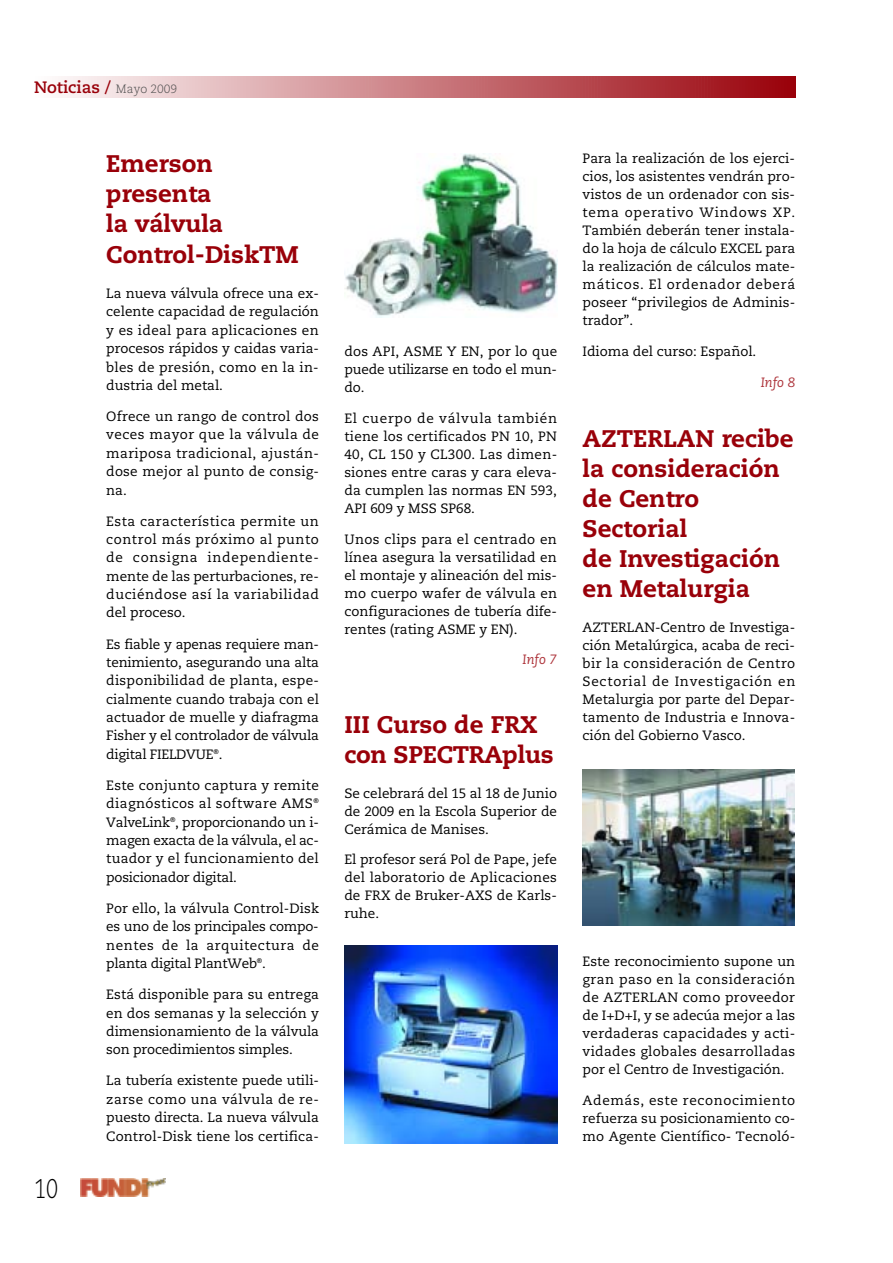
<style>
.page{position:relative;width:893px;height:1263px;background:#fff}
.page>*{position:absolute;margin:0;border:0;box-sizing:border-box;transform-origin:0 0}
.t1{font:300 27px "Caecilia";color:#000;scale:.8 1}
.t2{font:800 24px/30px "Caecilia";color:#990009}
.t3{font:700 16.5px "Caecilia";color:#990009}
.t4{font:13.5px/18px "Caecilia";color:#000;text-align:justify}
.t5{font:italic 13.5px "Caecilia";color:#ad333a}
.s1{font-weight:300;font-size:12px;color:#4d4d4d}
</style>
<div class="page">
<svg style="left:64px;top:77px;width:732px;height:21px;background:#c97a7f"></svg>
<img style="left:81px;top:1178px;width:85px;height:18px">
<img style="left:344px;top:153px;width:213px;height:164px">
<img style="left:344px;top:945px;width:213px;height:199px">
<img style="left:583px;top:770px;width:212px;height:156px">
<p class="t3" style="left:34px;top:81px;width:145px">Noticias / <span class="s1">Mayo 2009</span></p>
<p class="t1" style="left:34px;top:1177px;width:32px">10</p>
<p class="t2" style="left:106px;top:150px;width:194px">Emerson presenta<br>la válvula<br>Control-DiskTM</p>
<p class="t4" style="left:106px;top:285px;width:214px">La nueva válvula ofrece una ex&shy;celente capacidad de regulación y es ideal para aplicaciones en procesos rápidos y caidas varia&shy;bles de presión, como en la in&shy;dustria del metal.</p>
<p class="t4" style="left:106px;top:408px;width:214px">Ofrece un rango de control dos veces mayor que la válvula de mariposa tradicional, ajustán&shy;dose mejor al punto de consig&shy;na.</p>
<p class="t4" style="left:106px;top:513px;width:214px">Esta característica permite un control más próximo al punto de consigna independiente&shy;mente de las perturbaciones, re&shy;duciéndose así la variabilidad del proceso.</p>
<p class="t4" style="left:106px;top:636px;width:214px">Es fiable y apenas requiere man&shy;tenimiento, asegurando una alta disponibilidad de planta, espe&shy;cialmente cuando trabaja con el actuador de muelle y diafragma Fisher y el controlador de válvula digital FIELDVUE<sup>®</sup>.</p>
<p class="t4" style="left:106px;top:777px;width:214px">Este conjunto captura y remite diagnósticos al software AMS<sup>® </sup>ValveLink<sup>®</sup>, proporcionando un i&shy;magen exacta de la válvula, el ac&shy;tuador y el funcionamiento del posicionador digital.</p>
<p class="t4" style="left:106px;top:900px;width:214px">Por ello, la válvula Control-Disk es uno de los principales compo&shy;nentes de la arquitectura de planta digital PlantWeb<sup>®</sup>.</p>
<p class="t4" style="left:106px;top:986px;width:214px">Está disponible para su entrega en dos semanas y la selección y dimensionamiento de la válvula son procedimientos simples.</p>
<p class="t4" style="left:106px;top:1073px;width:214px">La tubería existente puede utili&shy;zarse como una válvula de re&shy;puesto directa. La nueva válvula Control-Disk tiene los certifica-</p>
<p class="t4" style="left:344px;top:344px;width:214px">dos API, ASME Y EN, por lo que puede utilizarse en todo el mun&shy;do.</p>
<p class="t4" style="left:344px;top:410px;width:214px">El cuerpo de válvula también tiene los certificados PN 10, PN 40, CL 150 y CL300. Las dimen&shy;siones entre caras y cara eleva&shy;da cumplen las normas EN 593, API 609 y MSS SP68.</p>
<p class="t4" style="left:344px;top:531px;width:214px">Unos clips para el centrado en línea asegura la versatilidad en el montaje y alineación del mis&shy;mo cuerpo wafer de válvula en configuraciones de tubería dife&shy;rentes (rating ASME y EN).</p>
<p class="t5" style="left:523px;top:654px;width:36px">Info 7</p>
<p class="t2" style="left:344px;top:711px;width:211px">III Curso de FRX con SPECTRAplus</p>
<p class="t4" style="left:344px;top:785px;width:214px">Se celebrará del 15 al 18 de Junio de 2009 en la Escola Superior de Cerámica de Manises.</p>
<p class="t4" style="left:344px;top:852px;width:214px">El profesor será Pol de Pape, jefe del laboratorio de Aplicaciones de FRX de Bruker-AXS de Karls&shy;ruhe.</p>
<p class="t4" style="left:583px;top:151px;width:214px">Para la realización de los ejerci&shy;cios, los asistentes vendrán pro&shy;vistos de un ordenador con sis&shy;tema operativo Windows XP.<br>También deberán tener instala&shy;do la hoja de cálculo EXCEL para la realización de cálculos mate&shy;máticos. El ordenador deberá poseer “privilegios de Adminis&shy;trador”.</p>
<p class="t4" style="left:583px;top:344px;width:175px">Idioma del curso: Español.</p>
<p class="t5" style="left:761px;top:377px;width:36px">Info 8</p>
<p class="t2" style="left:583px;top:426px;width:212px">AZTERLAN recibe la consideración de Centro<br>Sectorial<br>de Investigación en Metalurgia</p>
<p class="t4" style="left:583px;top:619px;width:214px">AZTERLAN-Centro de Investiga&shy;ción Metalúrgica, acaba de reci&shy;bir la consideración de Centro Sectorial de Investigación en Metalurgia por parte del Depar&shy;tamento de Industria e Innova&shy;ción del Gobierno Vasco.</p>
<p class="t4" style="left:583px;top:953px;width:214px">Este reconocimiento supone un gran paso en la consideración de AZTERLAN como proveedor de I+D+I, y se adecúa mejor a las verdaderas capacidades y acti&shy;vidades globales desarrolladas por el Centro de Investigación.</p>
<p class="t4" style="left:583px;top:1092px;width:214px">Además, este reconocimiento refuerza su posicionamiento co&shy;mo Agente Científico- Tecnoló-</p>
</div>
